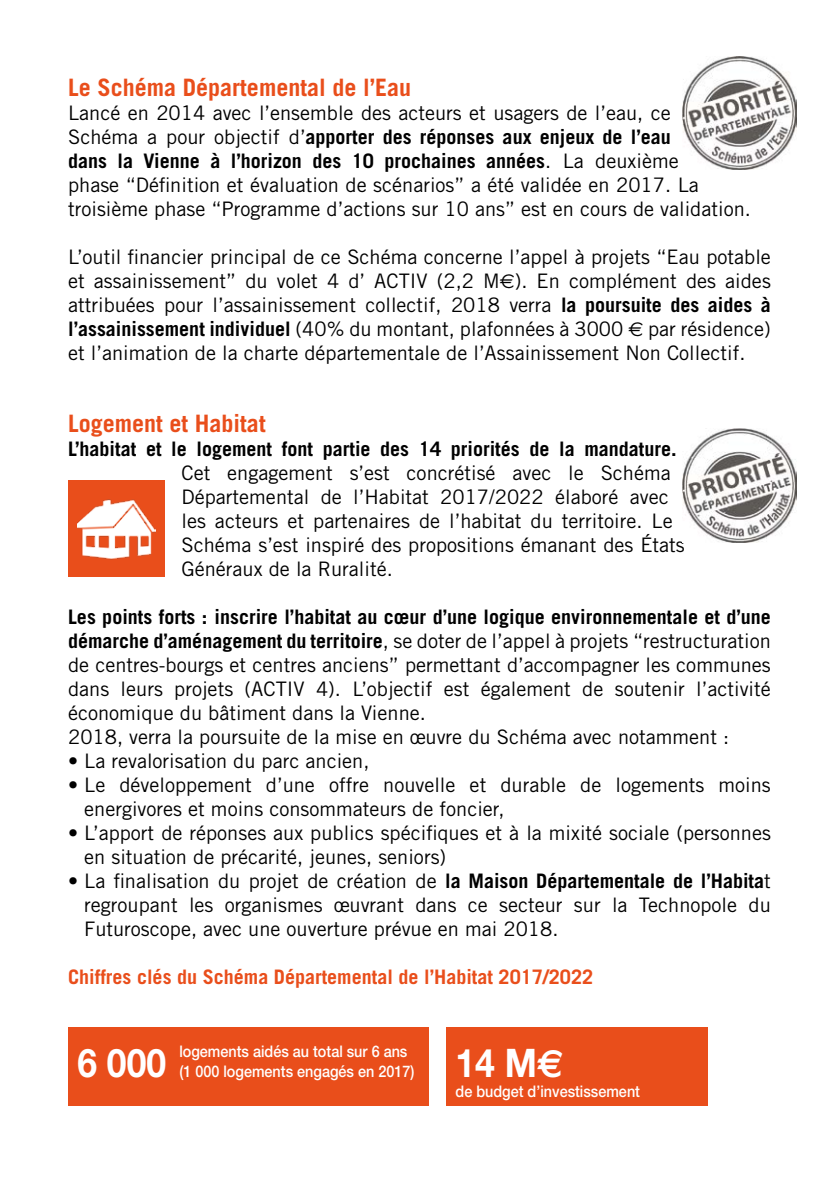
<style>
.page{position:relative;width:840px;height:1191px;background:#fff}
.page>*{position:absolute;margin:0;border:0;box-sizing:border-box;transform-origin:0 0}
.t1{font:700 39.4px "Helvetica Neue";color:#fff;scale:.9 1}
.t2{font:700 24px "Trade Gothic";color:#e94e1b}
.t3{font:20px/24px "Trade Gothic";color:#000}
.t4{font:700 20px "Trade Gothic";color:#000}
.t5{font:700 20px "Trade Gothic";color:#e94e1b}
.t6{font:500 16px/19.2px "Helvetica Neue";color:#fff;scale:.9 1}
.s1{font-weight:700}
.s2{font-family:"Euro Sans"}
</style>
<div class="page">
<div style="left:68px;top:481px;width:96px;height:96px;background:#e94e1b"></div>
<img style="left:77px;top:499px;width:78px;height:61px">
<img style="left:682px;top:429px;width:113px;height:113px">
<div style="left:446px;top:1027px;width:261px;height:79px;background:#e94e1b"></div>
<div style="left:68px;top:1027px;width:361px;height:79px;background:#e94e1b"></div>
<img style="left:682px;top:56px;width:113px;height:114px">
<p class="t2" style="left:68px;top:73px;width:344px">Le Schéma Départemental de l’Eau</p>
<p class="t3" style="left:68px;top:101px;width:684px">Lancé en 2014 avec l’ensemble des acteurs et usagers de l’eau, ce<br>Schéma a pour objectif d’<span class="s1">apporter des réponses aux enjeux de l’eau<br>dans la Vienne à l’horizon des 10 prochaines années</span>. La deuxième<br>phase “Définition et évaluation de scénarios” a été validée en 2017. La troisième phase “Programme d’actions sur 10 ans” est en cours de validation.</p>
<p class="t3" style="left:68px;top:245px;width:704px;text-align:justify">L’outil financier principal de ce Schéma concerne l’appel à projets “Eau potable et assainissement” du volet 4 d’ ACTIV (2,2 M<span class="s2">€</span>). En complément des aides attribuées pour l’assainissement collectif, 2018 verra <span class="s1">la poursuite des aides à l’assainissement individuel</span> (40% du montant, plafonnées à 3000 <span class="s2">€</span> par résidence) et l’animation de la charte départementale de l’Assainissement Non Collectif.</p>
<p class="t2" style="left:68px;top:409px;width:199px">Logement et Habitat</p>
<p class="t4" style="left:68px;top:437px;width:610px">L’habitat et le logement font partie des 14 priorités de la mandature.</p>
<p class="t3" style="left:181px;top:461px;width:504px">Cet engagement s’est concrétisé avec le Schéma Départemental de l’Habitat 2017/2022 élaboré avec les acteurs et partenaires de l’habitat du territoire. Le Schéma s’est inspiré des propositions émanant des États Généraux de la Ruralité.</p>
<p class="t3" style="left:68px;top:605px;width:704px"><span class="s1">Les points forts : inscrire l’habitat au cœur d’une logique environnementale et d’une démarche d’aménagement du territoire</span>, se doter de l’appel à projets “restructuration de centres-bourgs et centres anciens” permettant d’accompagner les communes dans leurs projets (ACTIV 4). L’objectif est également de soutenir l’activité économique du bâtiment dans la Vienne.<br>2018, verra la poursuite de la mise en œuvre du Schéma avec notamment :</p>
<p class="t3" style="left:68px;top:749px;width:303px">• La revalorisation du parc ancien,</p>
<p class="t3" style="left:84px;top:773px;width:687px;text-indent:-16px">• Le développement d’une offre nouvelle et durable de logements moins energivores et moins consommateurs de foncier,</p>
<p class="t3" style="left:84px;top:821px;width:687px;text-indent:-16px">• L’apport de réponses aux publics spécifiques et à la mixité sociale (personnes en situation de précarité, jeunes, seniors)</p>
<p class="t3" style="left:84px;top:869px;width:687px;text-align:justify;text-indent:-16px">• La finalisation du projet de création de <span class="s1">la Maison Départementale de l’Habita</span>t regroupant les organismes œuvrant dans ce secteur sur la Technopole du Futuroscope, avec une ouverture prévue en mai 2018.</p>
<p class="t5" style="left:68px;top:965px;width:526px">Chiffres clés du Schéma Départemental de l’Habitat 2017/2022</p>
<h1 class="t1" style="left:77px;top:1039px;width:100px">6 000</h1>
<p class="t6" style="left:179px;top:1042px;width:262px">logements aidés au total sur 6 ans (1 000 logements engagés en 2017)</p>
<h1 class="t1" style="left:455px;top:1039px;width:122px">14 M<span class="s2">€</span></h1>
<p class="t6" style="left:455px;top:1081px;width:206px">de budget d’investissement</p>
</div>
